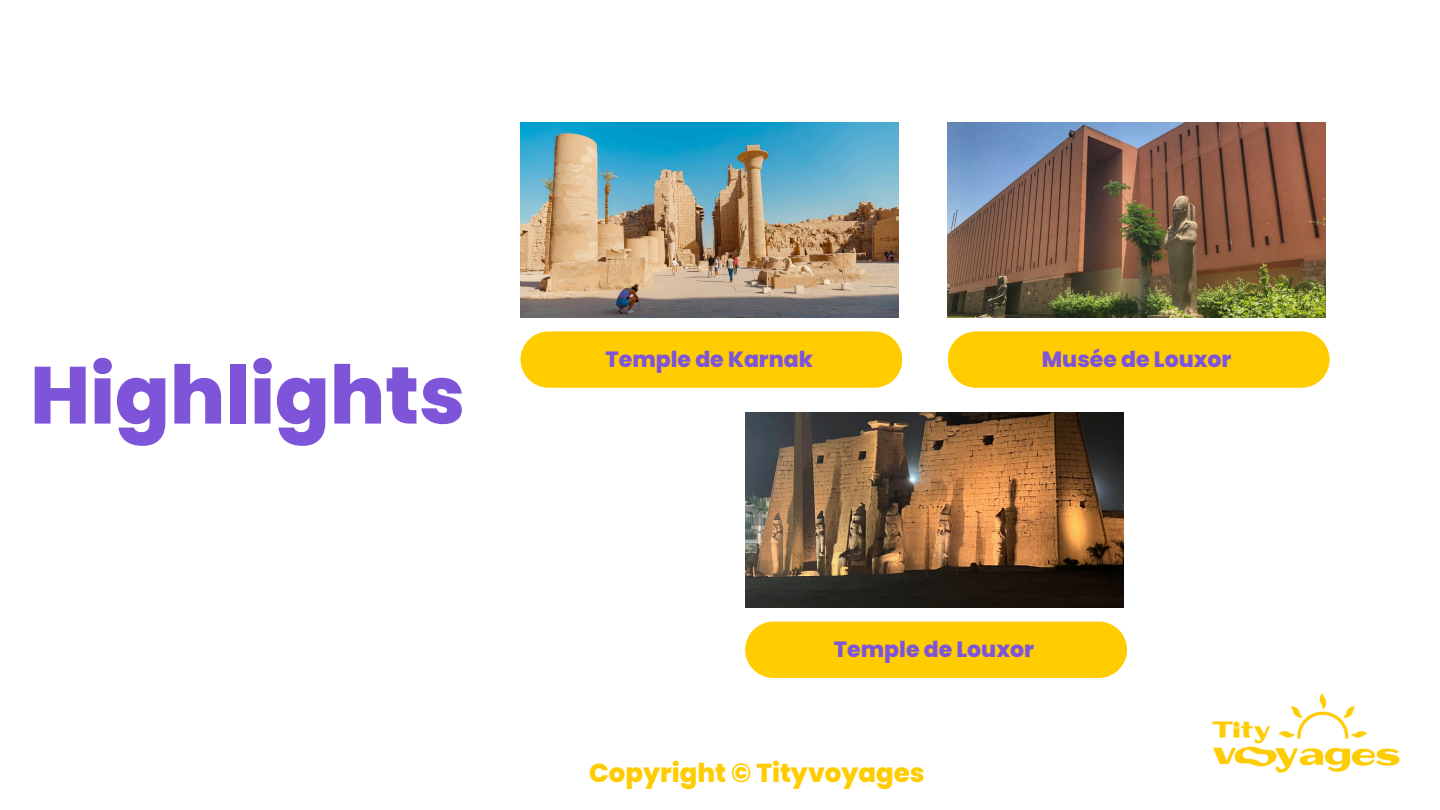
<style>
.page{position:relative;width:1440px;height:810px;background:#fff}
.page>*{position:absolute;margin:0;border:0;box-sizing:border-box;transform-origin:0 0}
.t1{font:800 80.7px "Poppins";color:#7e55d9}
.t2{font:800 26px "Poppins";color:#fc0}
.t3{font:800 22px "Poppins";color:#7e55d9}
</style>
<div class="page">
<img style="left:521px;top:122px;width:378px;height:195px">
<div style="left:521px;top:331px;width:381px;height:57px;background:#fc0;border-radius:28px"></div>
<img style="left:948px;top:122px;width:378px;height:195px">
<div style="left:948px;top:331px;width:382px;height:57px;background:#fc0;border-radius:28px"></div>
<img style="left:745px;top:412px;width:378px;height:195px">
<div style="left:745px;top:622px;width:382px;height:56px;background:#fc0;border-radius:28px"></div>
<img style="left:1212px;top:693px;width:188px;height:80px">
<p class="t1" style="left:30px;top:339px;width:436px">Highlights</p>
<p class="t3" style="left:606px;top:344px;width:209px">Temple de Karnak</p>
<p class="t3" style="left:1042px;top:344px;width:191px">Musée de Louxor</p>
<p class="t3" style="left:834px;top:634px;width:202px">Temple de Louxor</p>
<p class="t2" style="left:589px;top:754px;width:337px">Copyright © Tityvoyages</p>
</div>
